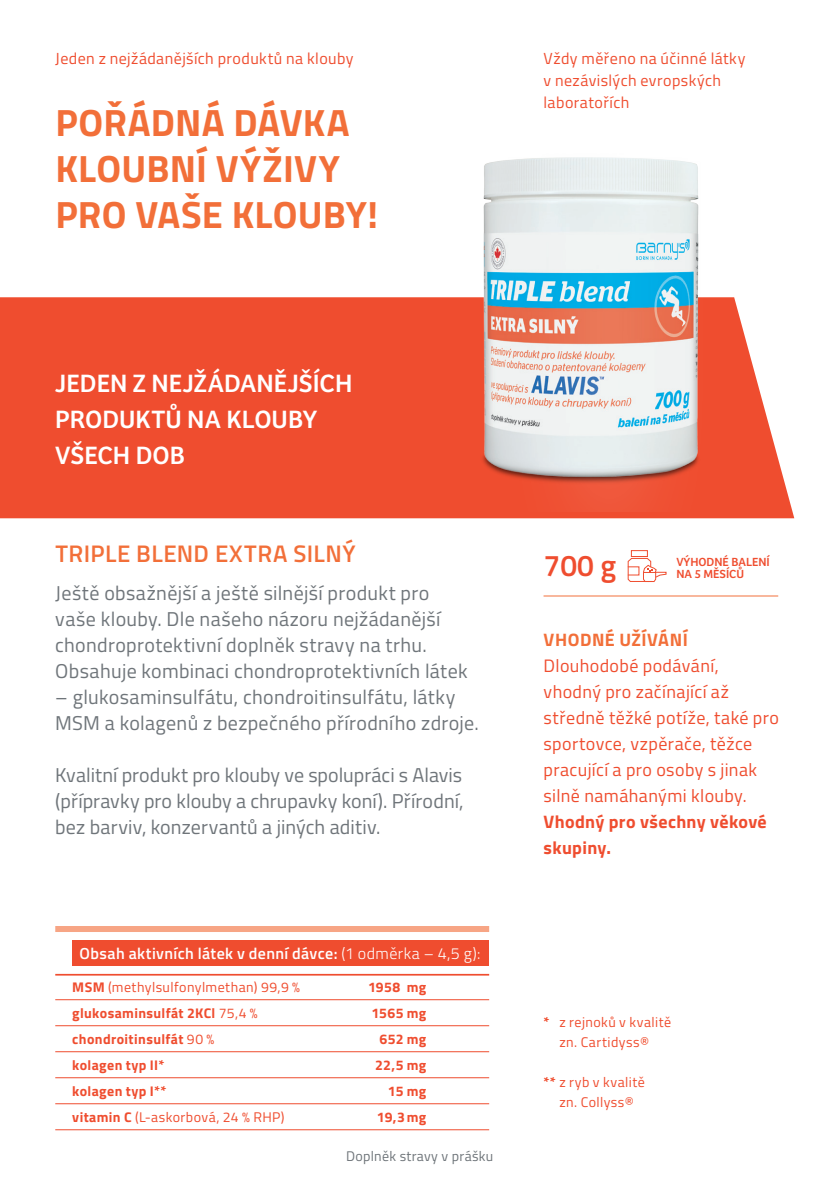
<style>
.page{position:relative;width:839px;height:1192px;background:#fff}
.page>*{position:absolute;margin:0;border:0;box-sizing:border-box;transform-origin:0 0}
.t1{font:700 38px/46px "Titillium Web";letter-spacing:.005em;color:#f26f39}
.t2{font:600 30px "Titillium";color:#ef4d2f}
.t3{font:26px/36px "Bree";letter-spacing:.005em;color:#fff}
.t4{font:600 24px "Titillium";letter-spacing:.025em;color:#f26f39}
.t5{font:20px/26px "Titillium Web";letter-spacing:.015em;color:#6f757a}
.t6{font:18px/26px "Titillium Web";letter-spacing:.02em;color:#ef4d2f}
.t7{font:700 18px/26px "Titillium Web";letter-spacing:.02em;color:#ef4d2f}
.t8{font:700 18px "Titillium Web";letter-spacing:.03em;color:#f26f39}
.t9{font:16px/22px "Titillium Web";letter-spacing:.025em;color:#ef4d2f}
.t10{font:600 16px "Titillium";letter-spacing:.025em;color:#fff}
.t11{font:14px/20px "Titillium Web";letter-spacing:.035em;color:#ef4d2f;text-align:center}
.t12{font:700 14px "Titillium Web";letter-spacing:.025em;color:#ef4d2f}
.t13{font:14px "Titillium Web";letter-spacing:.02em;color:#6f757a}
.t14{font:12.2px/12.2px "Bree";color:#ef4d2f}
.s1{font-weight:300}
.s2{font-weight:700}
.s3{font-weight:400}
</style>
<div class="page">
<div style="left:0;top:297px;width:794px;height:221px;background:#ef4d2f"></div>
<hr style="left:543px;top:595px;width:235px;height:2px;background:#f26f39">
<div style="left:631px;top:550px;width:17px;height:7px;border:1px solid #ef4d2f"></div>
<svg style="left:627px;top:557px;width:40px;height:25px"></svg>
<img style="left:456px;top:157px;width:279px;height:354px">
<div style="left:55px;top:926px;width:434px;height:6px;background:#f7a585"></div>
<hr style="left:55px;top:974px;width:434px;height:1px;background:#ef4d2f">
<hr style="left:55px;top:999px;width:434px;height:1px;background:#ef4d2f">
<hr style="left:55px;top:1025px;width:434px;height:1px;background:#ef4d2f">
<hr style="left:55px;top:1051px;width:434px;height:1px;background:#ef4d2f">
<hr style="left:55px;top:1077px;width:434px;height:1px;background:#ef4d2f">
<hr style="left:55px;top:1103px;width:434px;height:1px;background:#ef4d2f">
<hr style="left:55px;top:1129px;width:434px;height:1px;background:#ef4d2f">
<div style="left:72px;top:940px;width:417px;height:25px;background:#ef4d2f"></div>
<p class="t9" style="left:55px;top:47px;width:300px">Jeden z nejžádanějších produktů na klouby</p>
<h1 class="t1" style="left:55px;top:98px;width:324px">POŘÁDNÁ DÁVKA<br>KLOUBNÍ VÝŽIVY<br>PRO VAŠE KLOUBY!</h1>
<p class="t9" style="left:543px;top:47px;width:203px">Vždy měřeno na účinné látky v nezávislých evropských laboratořích</p>
<h3 class="t3" style="left:55px;top:365px;width:299px">JEDEN Z NEJŽÁDANĚJŠÍCH<br>PRODUKTŮ NA KLOUBY<br>VŠECH DOB</h3>
<p class="t4" style="left:55px;top:535px;width:302px">TRIPLE BLEND EXTRA SILNÝ</p>
<p class="t5" style="left:55px;top:578px;width:414px">Ještě obsažnější a ještě silnější produkt pro vaše klouby. Dle našeho názoru nejžádanější chondroprotektivní doplněk stravy na trhu.<br>Obsahuje kombinaci chondroprotektivních látek</p>
<p class="t5" style="left:55px;top:682px;width:425px">– glukosaminsulfátu, chondroitinsulfátu, látky<br>MSM a kolagenů z bezpečného přírodního zdroje.</p>
<p class="t5" style="left:55px;top:760px;width:410px;text-align:justify">Kvalitní produkt pro klouby ve spolupráci s Alavis (přípravky pro klouby a chrupavky koní). Přírodní, bez barviv, konzervantů a jiných aditiv.</p>
<p class="t10" style="left:80px;top:941px;width:402px">Obsah aktivních látek v denní dávce: <span class="s1">(1 odměrka – 4,5 g):</span></p>
<p class="t11" style="left:72px;top:976px;width:229px"><span class="s2">MSM</span> (methylsulfonylmethan) 99,9 %</p>
<p class="t12" style="left:368px;top:976px;width:60px">1958 mg</p>
<p class="t12" style="left:72px;top:1002px;width:187px">glukosaminsulfát 2KCl <span class="s3">75,4 %</span></p>
<p class="t12" style="left:371px;top:1002px;width:56px">1565 mg</p>
<p class="t12" style="left:72px;top:1028px;width:144px">chondroitinsulfát <span class="s3">90 %</span></p>
<p class="t12" style="left:379px;top:1028px;width:48px">652 mg</p>
<p class="t12" style="left:72px;top:1054px;width:94px">kolagen typ II*</p>
<p class="t12" style="left:375px;top:1054px;width:53px">22,5 mg</p>
<p class="t12" style="left:72px;top:1080px;width:96px">kolagen typ I**</p>
<p class="t12" style="left:388px;top:1080px;width:40px">15 mg</p>
<p class="t11" style="left:72px;top:1106px;width:214px"><span class="s2">vitamin C</span> (L-askorbová, 24 % RHP)</p>
<p class="t12" style="left:377px;top:1106px;width:51px">19,3 mg</p>
<p class="t13" style="left:346px;top:1146px;width:149px">Doplněk stravy v prášku</p>
<h2 class="t2" style="left:543px;top:543px;width:74px">700 g</h2>
<p class="t14" style="left:676px;top:556px;width:95px">VÝHODNÉ BALENÍ<br>NA 5 MĚSÍCŮ</p>
<p class="t8" style="left:543px;top:626px;width:146px">VHODNÉ UŽÍVÁNÍ</p>
<p class="t6" style="left:543px;top:652px;width:237px">Dlouhodobé podávání, vhodný pro začínající až středně těžké potíže, také pro sportovce, vzpěrače, těžce pracující a pro osoby s jinak silně namáhanými klouby.</p>
<p class="t7" style="left:543px;top:808px;width:225px">Vhodný pro všechny věkové skupiny.</p>
<p class="t11" style="left:543px;top:1011px;width:129px"><span class="s2">*</span> z rejnoků v kvalitě zn. Cartidyss®</p>
<p class="t11" style="left:543px;top:1071px;width:103px"><span class="s2">**</span> z ryb v kvalitě zn. Collyss®</p>
</div>
